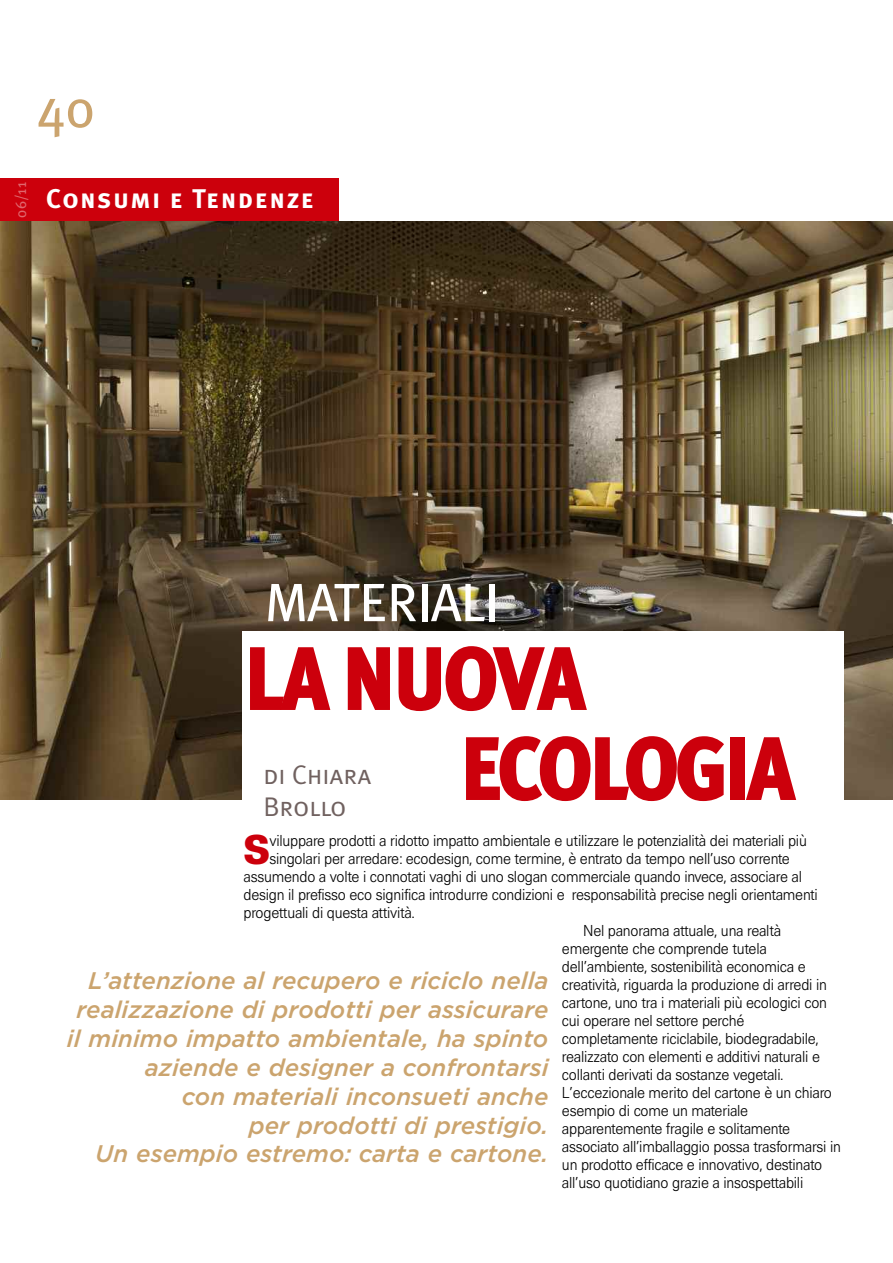
<style>
.page{position:relative;width:893px;height:1263px;background:#fff}
.page>*{position:absolute;margin:0;border:0;box-sizing:border-box;transform-origin:0 0}
.t1{font:900 90px/90px "Meta Plus";letter-spacing:-.05em;color:#cc000c;scale:.9 1}
.t2{font:54px "Meta Plus";letter-spacing:-.025em;color:#fff}
.t3{font:54px "Meta Plus";color:#cba46e}
.t4{font:700 39.45px "Univers SB";color:#cc000c;scale:.95 1}
.t5{font:27px "Meta Plus Bold Caps";letter-spacing:.055em;color:#fff}
.t6{font:27px/32.4px "Meta Plus Normal Caps";color:#70615f}
.t7{font:italic 500 24px/28.8px "Gotham";color:#cba46e;text-align:right}
.t8{font:300 15px "Univers SB";letter-spacing:-.015em;color:#000;scale:.95 1}
.t9{font:15px "Meta Plus";color:#e0666d}
</style>
<div class="page">
<img style="left:0;top:221px;width:893px;height:578px">
<div style="left:242px;top:631px;width:602px;height:190px;background:#fff"></div>
<div style="left:0;top:179px;width:339px;height:42px;background:#cc000c"></div>
<h2 class="t3" style="left:37px;top:77px;width:60px">40</h2>
<p class="t9" style="left:12px;top:218px;width:37px;rotate:-90deg">06/11</p>
<h3 class="t5" style="left:46px;top:182px;width:269px">Consumi e Tendenze</h3>
<h2 class="t2" style="left:265px;top:571px;width:236px">MATERIALI</h2>
<h1 class="t1" style="left:460px;top:634px;width:374px;text-indent:-216px">LA NUOVA<br>ECOLOGIA</h1>
<h3 class="t6" style="left:263px;top:758px;width:110px">di Chiara<br>Brollo</h3>
<h3 class="t4" style="left:244px;top:827px;width:30px">S</h3>
<p class="t8" style="left:269px;top:832px;width:567px">viluppare prodotti a ridotto impatto ambientale e utilizzare le potenzialità dei materiali più</p>
<p class="t8" style="left:269px;top:850px;width:549px">singolari per arredare: ecodesign, come termine, è entrato da tempo nell’uso corrente</p>
<p class="t8" style="left:244px;top:868px;width:589px">assumendo a volte i connotati vaghi di uno slogan commerciale quando invece, associare al</p>
<p class="t8" style="left:244px;top:886px;width:606px">design il prefisso eco significa introdurre condizioni e responsabilità precise negli orientamenti</p>
<p class="t8" style="left:244px;top:904px;width:181px">progettuali di questa attività.</p>
<p class="t8" style="left:583px;top:922px;width:210px">Nel panorama attuale, una realtà</p>
<p class="t8" style="left:562px;top:940px;width:217px">emergente che comprende tutela</p>
<p class="t8" style="left:562px;top:958px;width:258px">dell’ambiente, sostenibilità economica e</p>
<p class="t8" style="left:562px;top:976px;width:280px">creatività, riguarda la produzione di arredi in</p>
<p class="t8" style="left:562px;top:994px;width:280px">cartone, uno tra i materiali più ecologici con</p>
<p class="t8" style="left:562px;top:1012px;width:194px">cui operare nel settore perché</p>
<p class="t8" style="left:562px;top:1030px;width:272px">completamente riciclabile, biodegradabile,</p>
<p class="t8" style="left:562px;top:1048px;width:273px">realizzato con elementi e additivi naturali e</p>
<p class="t8" style="left:562px;top:1066px;width:234px">collanti derivati da sostanze vegetali.</p>
<p class="t8" style="left:562px;top:1084px;width:286px">L’eccezionale merito del cartone è un chiaro</p>
<p class="t8" style="left:562px;top:1102px;width:198px">esempio di come un materiale</p>
<p class="t8" style="left:562px;top:1120px;width:242px">apparentemente fragile e solitamente</p>
<p class="t8" style="left:562px;top:1138px;width:295px">associato all’imballaggio possa trasformarsi in</p>
<p class="t8" style="left:562px;top:1156px;width:275px">un prodotto efficace e innovativo, destinato</p>
<p class="t8" style="left:562px;top:1174px;width:256px">all’uso quotidiano grazie a insospettabili</p>
<p class="t7" style="left:67px;top:967px;width:483px">L’attenzione al recupero e riciclo nella realizzazione di prodotti per assicurare il minimo impatto ambientale, ha spinto aziende e designer a confrontarsi<br>con materiali inconsueti anche<br>per prodotti di prestigio.<br>Un esempio estremo: carta e cartone.</p>
</div>
